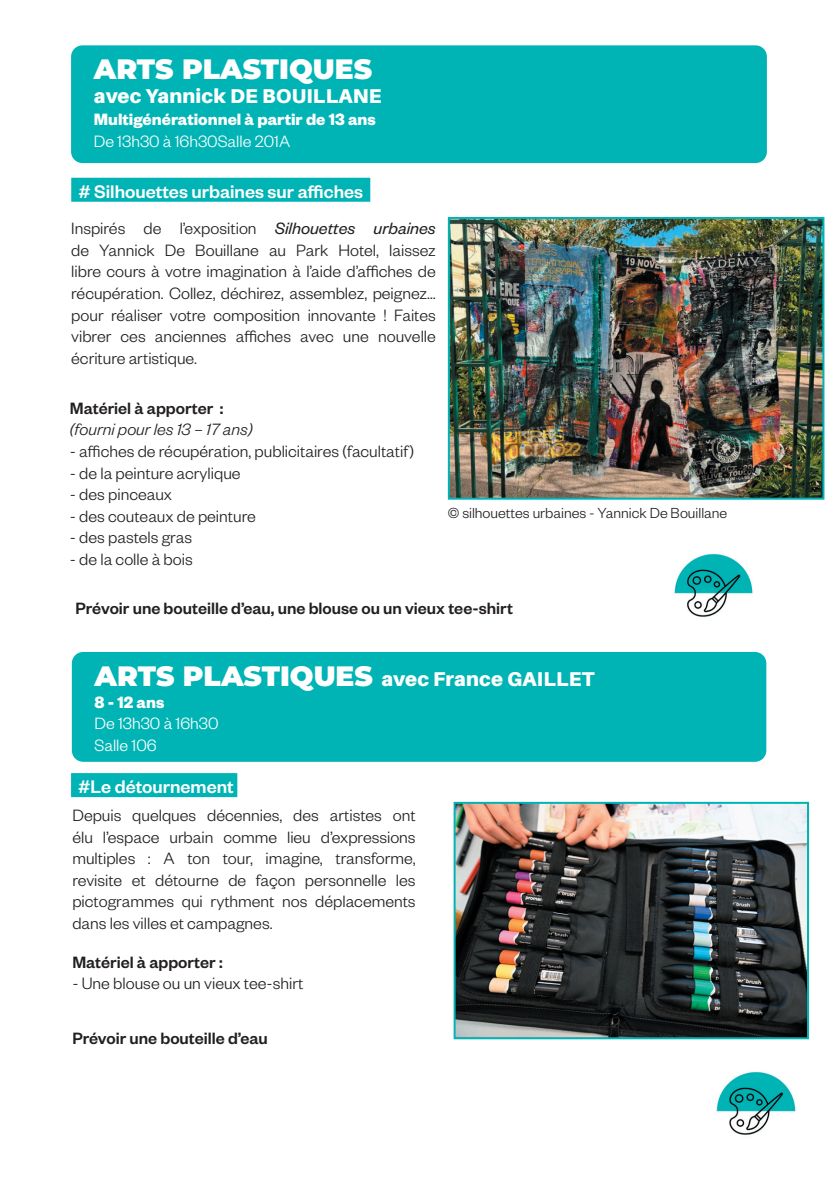
<style>
.page{position:relative;width:840px;height:1191px;background:#fff}
.page>*{position:absolute;margin:0;border:0;box-sizing:border-box;transform-origin:0 0}
.t1{font:900 28px "Montserrat";color:#fff}
.t2{font:900 20px "Aileron";letter-spacing:.01em;color:#fff}
.t3{font:500 20px "Founders Grotesk";color:#fff}
.t4{font:300 18px/21.6px "Founders Grotesk";color:#231f20;text-align:justify}
.t5{font:500 18px "Founders Grotesk";color:#231f20}
.t6{font:300 18px/21.6px "Founders Grotesk";color:#fff}
.t7{font:700 18px "Founders Grotesk";color:#fff}
.t8{font:italic 300 18px "Founders Grotesk";color:#231f20}
.t9{font:300 16px "Founders Grotesk";color:#231f20}
.s1{font-weight:400;font-style:italic}
.s2{font-family:"Montserrat";font-size:28px}
</style>
<div class="page">
<div style="left:71px;top:45px;width:695px;height:118px;background:#00b4b5;border-radius:11px"></div>
<img style="left:450px;top:220px;width:371px;height:276px">
<div style="left:447px;top:217px;width:377px;height:282px;border:2px solid #00b4b5"></div>
<img style="left:674px;top:553px;width:79px;height:64px">
<div style="left:71px;top:178px;width:299px;height:24px;background:#00b4b5"></div>
<div style="left:72px;top:652px;width:693px;height:110px;background:#00b4b5;border-radius:11px"></div>
<img style="left:456px;top:805px;width:349px;height:231px">
<div style="left:453px;top:802px;width:355px;height:237px;border:2px solid #00b4b5"></div>
<img style="left:716px;top:1071px;width:80px;height:64px">
<div style="left:71px;top:773px;width:166px;height:24px;background:#00b4b5"></div>
<h1 class="t1" style="left:94px;top:48px;width:280px">ARTS PLASTIQUES</h1>
<p class="t2" style="left:94px;top:85px;width:289px">avec Yannick DE BOUILLANE</p>
<p class="t7" style="left:94px;top:108px;width:283px">Multigénérationnel à partir de 13 ans</p>
<p class="t6" style="left:94px;top:129px;width:198px">De 13h30 à 16h30Salle 201A</p>
<p class="t3" style="left:78px;top:179px;width:286px"># Silhouettes urbaines sur affiches</p>
<p class="t4" style="left:71px;top:217px;width:366px">Inspirés de l’exposition <span class="s1">Silhouettes urbaines </span>de Yannick De Bouillane au Park Hotel, laissez libre cours à votre imagination à l’aide d’affiches de récupération. Collez, déchirez, assemblez, peignez… pour réaliser votre composition innovante ! Faites vibrer ces anciennes affiches avec une nouvelle écriture artistique.</p>
<p class="t5" style="left:70px;top:397px;width:155px">Matériel à apporter :</p>
<p class="t8" style="left:70px;top:419px;width:184px">(fourni pour les 13 – 17 ans)</p>
<p class="t4" style="left:70px;top:439px;width:345px">- affiches de récupération, publicitaires (facultatif)</p>
<p class="t4" style="left:70px;top:461px;width:172px">- de la peinture acrylique</p>
<p class="t4" style="left:70px;top:483px;width:104px">- des pinceaux</p>
<p class="t4" style="left:70px;top:504px;width:187px">- des couteaux de peinture</p>
<p class="t4" style="left:70px;top:526px;width:123px">- des pastels gras</p>
<p class="t4" style="left:70px;top:547px;width:124px">- de la colle à bois</p>
<p class="t9" style="left:447px;top:503px;width:281px">© silhouettes urbaines - Yannick De Bouillane</p>
<p class="t5" style="left:76px;top:597px;width:438px">Prévoir une bouteille d’eau, une blouse ou un vieux tee-shirt</p>
<p class="t2" style="left:94px;top:667px;width:501px"><span class="s2">ARTS PLASTIQUES</span> avec France GAILLET</p>
<p class="t7" style="left:94px;top:690px;width:71px">8 - 12 ans</p>
<p class="t6" style="left:94px;top:711px;width:125px">De 13h30 à 16h30<br>Salle 106</p>
<p class="t3" style="left:78px;top:774px;width:157px">#Le détournement</p>
<p class="t4" style="left:72px;top:803px;width:344px">Depuis quelques décennies, des artistes ont élu l’espace urbain comme lieu d’expressions multiples : A ton tour, imagine, transforme, revisite et détourne de façon personnelle les pictogrammes qui rythment nos déplacements dans les villes et campagnes.</p>
<p class="t5" style="left:72px;top:950px;width:152px">Matériel à apporter :</p>
<p class="t4" style="left:72px;top:971px;width:232px">- Une blouse ou un vieux tee-shirt</p>
<p class="t5" style="left:72px;top:1026px;width:197px">Prévoir une bouteille d’eau</p>
</div>
